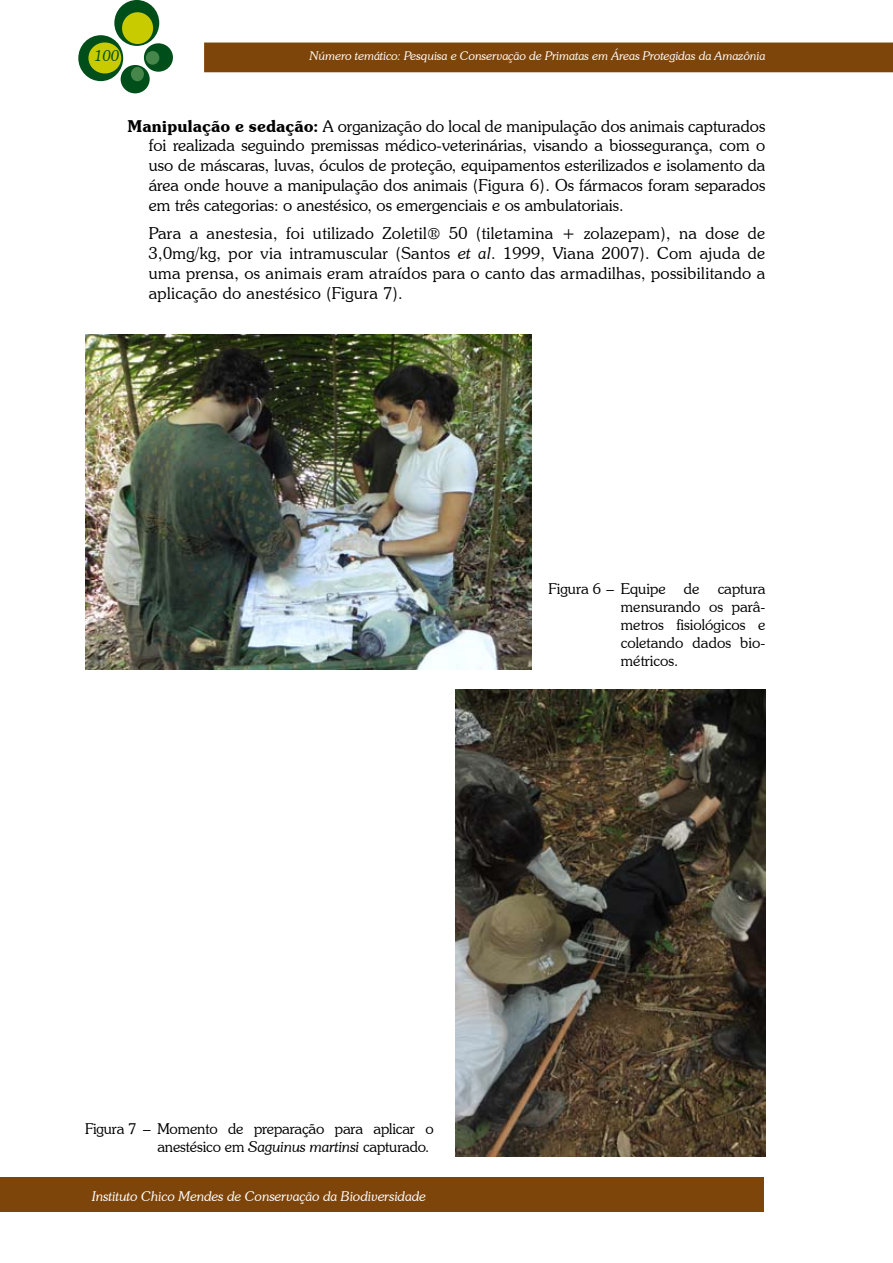
<style>
.page{position:relative;width:893px;height:1263px;background:#fff}
.page>*{position:absolute;margin:0;border:0;box-sizing:border-box;transform-origin:0 0}
.t1{font:300 16.5px/19.8px "Souvenir IT Cby BT";color:#000;text-align:justify}
.t2{font:300 15px/18px "Souvenir IT Cby BT";letter-spacing:-.01em;color:#000;text-align:justify}
.t3{font:italic 300 15px "Souvenir IT Cby BT";color:#004e1a}
.t4{font:italic 300 13.5px "Souvenir IT Cby BT";color:#fff}
.t5{font:italic 300 12px "Souvenir IT Cby BT";color:#fff}
.s1{font-weight:600}
.s2{font-style:italic}
</style>
<div class="page">
<div style="left:205px;top:43px;width:687px;height:29px;background:#7e450a"></div>
<div style="left:114px;top:0;width:45px;height:46px;background:#004e1a;border-radius:50%"></div>
<div style="left:78px;top:35px;width:45px;height:46px;background:#004e1a;border-radius:50%"></div>
<div style="left:144px;top:43px;width:29px;height:29px;background:#004e1a;border-radius:50%"></div>
<div style="left:121px;top:65px;width:29px;height:28px;background:#004e1a;border-radius:50%"></div>
<div style="left:122px;top:12px;width:31px;height:32px;background:#c8cb00;border-radius:50%"></div>
<div style="left:88px;top:42px;width:33px;height:31px;background:#c8cb00;border-radius:50%"></div>
<div style="left:146px;top:51px;width:13px;height:14px;background:#47864a;border-radius:50%"></div>
<div style="left:131px;top:67px;width:13px;height:14px;background:#47864a;border-radius:50%"></div>
<div style="left:0;top:1178px;width:764px;height:34px;background:#7e450a"></div>
<img style="left:85px;top:334px;width:446px;height:335px">
<img style="left:455px;top:689px;width:310px;height:468px">
<p class="t3" style="left:95px;top:46px;width:26px">100</p>
<p class="t5" style="left:310px;top:49px;width:457px">Número temático: Pesquisa e Conservação de Primatas em Áreas Protegidas da Amazônia</p>
<p class="t1" style="left:149px;top:116px;width:618px;text-indent:-21px"><span class="s1">Manipulação e sedação:</span> A organização do local de manipulação dos animais capturados foi realizada seguindo premissas médico-veterinárias, visando a biossegurança, com o uso de máscaras, luvas, óculos de proteção, equipamentos esterilizados e isolamento da área onde houve a manipulação dos animais (Figura 6). Os fármacos foram separados em três categorias: o anestésico, os emergenciais e os ambulatoriais.</p>
<p class="t1" style="left:149px;top:223px;width:618px">Para a anestesia, foi utilizado Zoletil® 50 (tiletamina + zolazepam), na dose de 3,0mg/kg, por via intramuscular (Santos <span class="s2">et al</span>. 1999, Viana 2007). Com ajuda de uma prensa, os animais eram atraídos para o canto das armadilhas, possibilitando a aplicação do anestésico (Figura 7).</p>
<p class="t2" style="left:621px;top:579px;width:146px;text-indent:-72px">Figura 6 – Equipe de captura mensurando os parâ&shy;metros fisiológicos e coletando dados bio&shy;métricos.</p>
<p class="t2" style="left:85px;top:1119px;width:350px;text-align:right">Figura 7 – Momento de preparação para aplicar o anestésico em <span class="s2">Saguinus martinsi</span> capturado.</p>
<p class="t4" style="left:92px;top:1188px;width:335px">Instituto Chico Mendes de Conservação da Biodiversidade</p>
</div>
